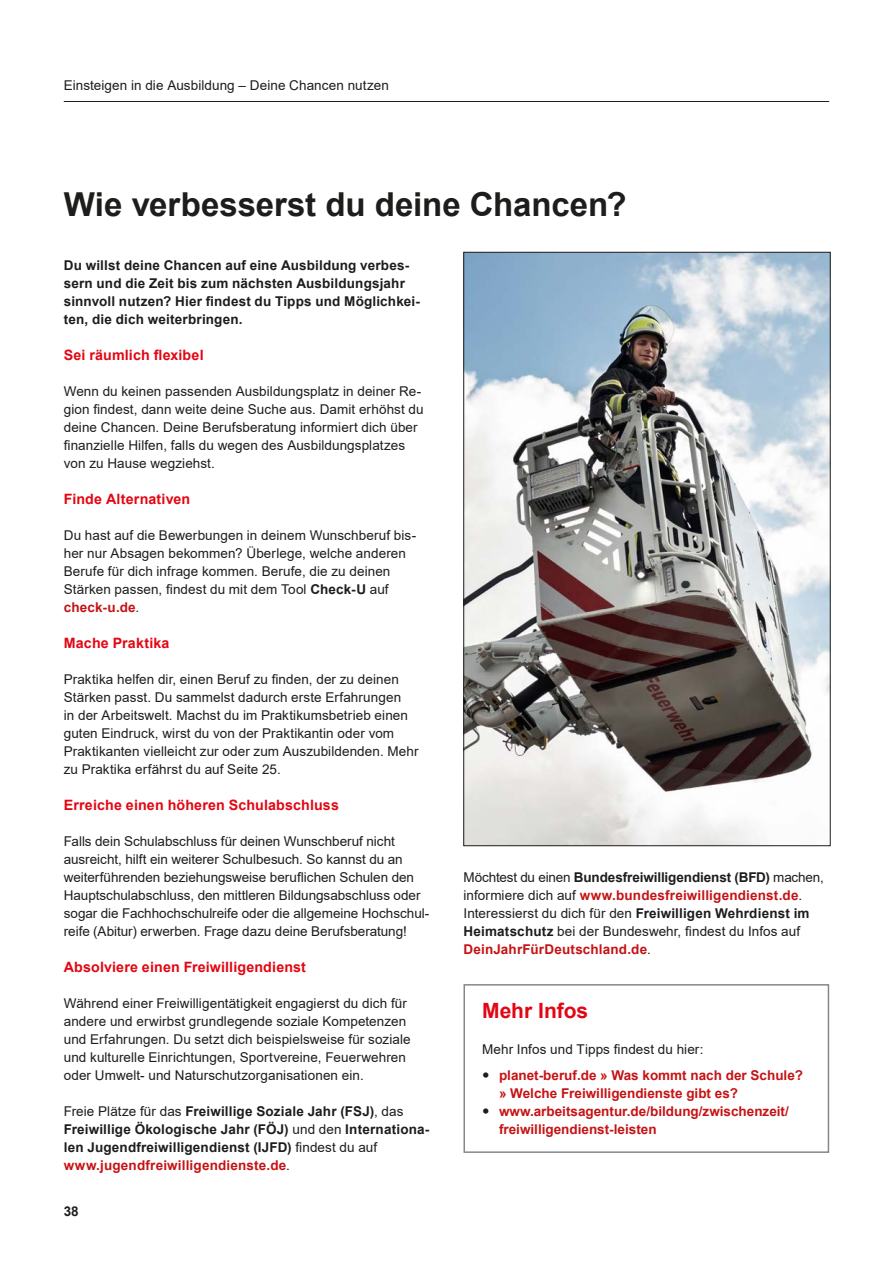
<style>
.page{position:relative;width:893px;height:1263px;background:#fff}
.page>*{position:absolute;margin:0;border:0;box-sizing:border-box;transform-origin:0 0}
.h1_Headline_Gross{font:700 33px "Arial";color:#1d1d1b}
.h2_Headline_Infokasten{font:700 21px "Arial";color:#e30613}
.h2_Subheadline_bold{font:700 14.25px "Arial";letter-spacing:.01em;color:#e30613}
.p_Fließtext{font:13.5px/18px "Arial";letter-spacing:.005em;color:#1d1d1b}
.p_Fließtext-2{font:700 13.5px/18px "Arial";letter-spacing:.01em;color:#1d1d1b}
.Anreisser{font:700 13.5px/18px "Arial";letter-spacing:.01em;color:#1d1d1b}
.t1{font:700 13.5px/18px "Arial";color:#c61315}
.p_Fließtext_Infokasten{font:13.5px "Arial";letter-spacing:.005em;color:#1d1d1b}
.s1{font-weight:700}
.s2{font-weight:700;color:#c61315}
.s3{font-weight:400}
.s4{color:#c61315}
</style>
<div class="page">
<hr style="left:64px;top:101px;width:765px;height:1px;background:#1d1d1b">
<div style="left:463px;top:984px;width:366px;height:169px;border:2px solid #878787"></div>
<img style="left:465px;top:254px;width:364px;height:590px">
<p class="p_Fließtext" style="left:64px;top:76px;width:327px">Einsteigen in die Ausbildung – Deine Chancen nutzen</p>
<h1 class="h1_Headline_Gross" style="left:64px;top:181px;width:564px">Wie verbesserst du deine Chancen?</h1>
<p class="Anreisser" style="left:64px;top:256px;width:358px">Du willst deine Chancen auf eine Ausbildung verbes&shy;sern und die Zeit bis zum nächsten Ausbildungsjahr sinnvoll nutzen? Hier findest du Tipps und Möglichkei&shy;ten, die dich weiterbringen.</p>
<h2 class="h2_Subheadline_bold" style="left:64px;top:345px;width:141px">Sei räumlich flexibel</h2>
<p class="p_Fließtext" style="left:64px;top:382px;width:361px">Wenn du keinen passenden Ausbildungsplatz in deiner Re&shy;gion findest, dann weite deine Suche aus. Damit erhöhst du deine Chancen. Deine Berufsberatung informiert dich über finanzielle Hilfen, falls du wegen des Ausbildungsplatzes von zu Hause wegziehst.</p>
<h2 class="h2_Subheadline_bold" style="left:64px;top:489px;width:128px">Finde Alternativen</h2>
<p class="p_Fließtext" style="left:64px;top:526px;width:354px">Du hast auf die Bewerbungen in deinem Wunschberuf bis&shy;her nur Absagen bekommen? Überlege, welche anderen Berufe für dich infrage kommen. Berufe, die zu deinen Stärken passen, findest du mit dem Tool <span class="s1">Check-U</span> auf <span class="s2">check-u.de</span>.</p>
<h2 class="h2_Subheadline_bold" style="left:64px;top:633px;width:107px">Mache Praktika</h2>
<p class="p_Fließtext" style="left:64px;top:670px;width:356px">Praktika helfen dir, einen Beruf zu finden, der zu deinen Stärken passt. Du sammelst dadurch erste Erfahrungen<br>in der Arbeitswelt. Machst du im Praktikumsbetrieb einen guten Eindruck, wirst du von der Praktikantin oder vom Praktikanten vielleicht zur oder zum Auszubildenden. Mehr zu Praktika erfährst du auf Seite 25.</p>
<h2 class="h2_Subheadline_bold" style="left:64px;top:795px;width:277px">Erreiche einen höheren Schulabschluss</h2>
<p class="p_Fließtext" style="left:64px;top:832px;width:367px">Falls dein Schulabschluss für deinen Wunschberuf nicht ausreicht, hilft ein weiterer Schulbesuch. So kannst du an weiterführenden beziehungsweise beruflichen Schulen den Hauptschulabschluss, den mittleren Bildungsabschluss oder sogar die Fachhochschulreife oder die allgemeine Hochschul&shy;reife (Abitur) erwerben. Frage dazu deine Berufsberatung!</p>
<h2 class="h2_Subheadline_bold" style="left:64px;top:957px;width:244px">Absolviere einen Freiwilligendienst</h2>
<p class="p_Fließtext" style="left:64px;top:994px;width:348px">Während einer Freiwilligentätigkeit engagierst du dich für andere und erwirbst grundlegende soziale Kompetenzen und Erfahrungen. Du setzt dich beispielsweise für soziale und kulturelle Einrichtungen, Sportvereine, Feuerwehren oder Umwelt- und Naturschutzorganisationen ein.</p>
<p class="p_Fließtext-2" style="left:64px;top:1102px;width:367px"><span class="s3">Freie Plätze für das</span> Freiwillige Soziale Jahr (FSJ)<span class="s3">, das </span>Freiwillige Ökologische Jahr (FÖJ) <span class="s3">und den</span> Internationa&shy;len Jugendfreiwilligendienst (IJFD) <span class="s3">findest du auf </span><span class="s4">www.jugendfreiwilligendienste.de</span><span class="s3">.</span></p>
<p class="p_Fließtext-2" style="left:64px;top:1202px;width:17px">38</p>
<p class="p_Fließtext" style="left:463px;top:868px;width:362px">Möchtest du einen <span class="s1">Bundesfreiwilligendienst (BFD)</span> machen, informiere dich auf <span class="s2">www.bundesfreiwilligendienst.de</span>.<br>Interessierst du dich für den <span class="s1">Freiwilligen Wehrdienst im Heimatschutz</span> bei der Bundeswehr, findest du Infos auf <span class="s2">DeinJahrFürDeutschland.de</span>.</p>
<h2 class="h2_Headline_Infokasten" style="left:482px;top:996px;width:108px">Mehr Infos</h2>
<p class="p_Fließtext_Infokasten" style="left:482px;top:1040px;width:223px">Mehr Infos und Tipps findest du hier:</p>
<p class="t1" style="left:499px;top:1067px;width:306px">planet-beruf.de » Was kommt nach der Schule? » Welche Freiwilligendienste gibt es?</p>
<p class="t1" style="left:499px;top:1103px;width:291px">www.arbeitsagentur.de/bildung/zwischenzeit/ freiwilligendienst-leisten</p>
</div>
